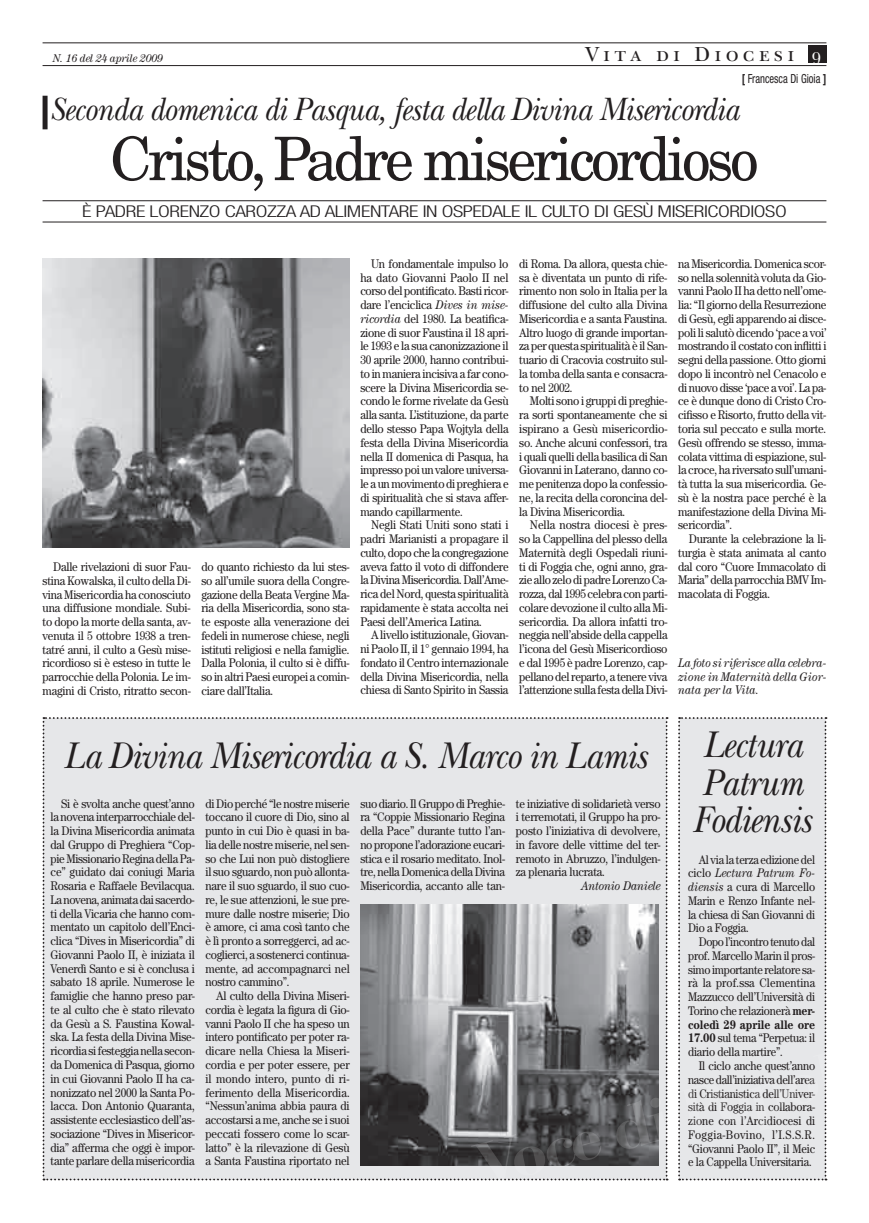
<style>
.page{position:relative;width:869px;height:1223px;background:#fff}
.page>*{position:absolute;margin:0;border:0;box-sizing:border-box;transform-origin:0 0}
.t1{font:60px "New Century Schlbk";letter-spacing:-.06em;color:#231f20;scale:.95 1}
.t2{font:italic 38.75px/37.5px "New Baskerville";letter-spacing:-.02em;color:#231f20;scale:.9 1}
.t3{font:italic 33.75px "New Baskerville";letter-spacing:-.02em;color:#231f20;scale:.9 1}
.t4{font:21.25px "New Baskerville SC";letter-spacing:.2em;color:#231f20}
.t5{font:17.5px "New Baskerville SC";color:#fff;scale:.95 1}
.t6{font:300 condensed 16.25px "Helvetica Neue";letter-spacing:-.02em;color:#231f20;scale:1.3 1}
.t7{font:12.5px/13.8px "Century";letter-spacing:-.02em;color:#231f20;text-align:justify;scale:.9 1}
.t8{font:12.5px/13.8px "Century";letter-spacing:-.02em;color:#231f20;text-align:justify;scale:.88 1}
.t9{font:italic 12.5px/13.8px "Century";letter-spacing:-.01em;color:#231f20;text-align:justify;scale:.9 1}
.t10{font:condensed 12.5px "Helvetica Neue";color:#231f20;scale:.85 1}
.t11{font:italic 11.25px "Century";letter-spacing:-.02em;color:#231f20;scale:.95 1}
.s1{font-weight:700}
.s2{font-style:italic}
</style>
<div class="page">
<hr style="left:43px;top:43px;width:783px;height:1px;background:#231f20">
<hr style="left:43px;top:65px;width:783px;height:1px;background:#231f20">
<div style="left:807px;top:46px;width:18px;height:17px;background:#231f20"></div>
<hr style="left:43px;top:200px;width:783px;height:1px;background:#231f20">
<hr style="left:43px;top:222px;width:783px;height:1px;background:#231f20">
<div style="left:43px;top:717px;width:624px;height:463px;background:#e6e7e9"></div>
<div style="left:678px;top:717px;width:148px;height:333px;background:#e6e7e9"></div>
<div style="left:43px;top:96px;width:5px;height:33px;background:#231f20"></div>
<img style="left:43px;top:258px;width:306px;height:289px">
<img style="left:360px;top:905px;width:298px;height:260px">
<svg style="left:471px;top:1050px;width:357px;height:131px;background:#a7a7a9"></svg>
<h3 class="t4" style="left:585px;top:42px;width:210px">Vita di Diocesi</h3>
<h3 class="t3" style="left:50px;top:90px;width:766px">Seconda domenica di Pasqua, festa della Divina Misericordia</h3>
<p class="t11" style="left:53px;top:51px;width:118px">N. 16 del 24 aprile 2009</p>
<h3 class="t5" style="left:811px;top:44px;width:11px">9</h3>
<p class="t10" style="left:741px;top:72px;width:101px"><span class="s1">[</span> Francesca Di Gioia <span class="s1">]</span></p>
<h1 class="t1" style="left:110px;top:122px;width:683px">Cristo, Padre misericordioso</h1>
<h3 class="t6" style="left:82px;top:202px;width:543px">È PADRE LORENZO CAROZZA AD ALIMENTARE IN OSPEDALE IL CULTO DI GESÙ MISERICORDIOSO</h3>
<p class="t7" style="left:43px;top:559px;width:166px;text-indent:11px">Dalle rivelazioni di suor Fau&shy;stina Kowalska, il culto della Di&shy;vina Misericordia ha conosciuto una diffusione mondiale. Subi&shy;to dopo la morte della santa, av&shy;venuta il 5 ottobre 1938 a tren&shy;tatré anni, il culto a Gesù mise&shy;ricordioso si è esteso in tutte le parrocchie della Polonia. Le im&shy;magini di Cristo, ritratto secon-</p>
<p class="t7" style="left:201px;top:559px;width:166px">do quanto richiesto da lui stes&shy;so all’umile suora della Congre&shy;gazione della Beata Vergine Ma&shy;ria della Misericordia, sono sta&shy;te esposte alla venerazione dei fedeli in numerose chiese, negli istituti religiosi e nella famiglie.<br>Dalla Polonia, il culto si è diffu&shy;so in altri Paesi europei a comin&shy;ciare dall’Italia.</p>
<p class="t7" style="left:360px;top:256px;width:166px;text-indent:11px">Un fondamentale impulso lo ha dato Giovanni Paolo II nel corso del pontificato. Basti ricor&shy;dare l’enciclica <span class="s2">Dives in mise&shy;ricordia</span> del 1980. La beatifica&shy;zione di suor Faustina il 18 apri&shy;le 1993 e la sua canonizzazione il 30 aprile 2000, hanno contribui&shy;to in maniera incisiva a far cono&shy;scere la Divina Misericordia se&shy;condo le forme rivelate da Gesù alla santa. L’istituzione, da parte dello stesso Papa Wojtyla della festa della Divina Misericordia nella II domenica di Pasqua, ha impresso poi un valore universa&shy;le a un movimento di preghiera e di spiritualità che si stava affer&shy;mando capillarmente.</p>
<p class="t7" style="left:360px;top:518px;width:166px;text-indent:11px">Negli Stati Uniti sono stati i padri Marianisti a propagare il culto, dopo che la congregazione aveva fatto il voto di diffondere la Divina Misericordia. Dall’Ame&shy;rica del Nord, questa spiritualità rapidamente è stata accolta nei Paesi dell’America Latina.</p>
<p class="t7" style="left:360px;top:628px;width:166px;text-indent:11px">A livello istituzionale, Giovan&shy;ni Paolo II, il 1° gennaio 1994, ha fondato il Centro internazionale della Divina Misericordia, nella chiesa di Santo Spirito in Sassia</p>
<p class="t7" style="left:519px;top:256px;width:166px">di Roma. Da allora, questa chie&shy;sa è diventata un punto di rife&shy;rimento non solo in Italia per la diffusione del culto alla Divina Misericordia e a santa Faustina.<br>Altro luogo di grande importan&shy;za per questa spiritualità è il San&shy;tuario di Cracovia costruito sul&shy;la tomba della santa e consacra&shy;to nel 2002.</p>
<p class="t7" style="left:519px;top:394px;width:166px;text-indent:11px">Molti sono i gruppi di preghie&shy;ra sorti spontaneamente che si ispirano a Gesù misericordio&shy;so. Anche alcuni confessori, tra i quali quelli della basilica di San Giovanni in Laterano, danno co&shy;me penitenza dopo la confessio&shy;ne, la recita della coroncina del&shy;la Divina Misericordia.</p>
<p class="t7" style="left:519px;top:518px;width:166px;text-indent:11px">Nella nostra diocesi è pres&shy;so la Cappellina del plesso della Maternità degli Ospedali riuni&shy;ti di Foggia che, ogni anno, gra&shy;zie allo zelo di padre Lorenzo Ca&shy;rozza, dal 1995 celebra con parti&shy;colare devozione il culto alla Mi&shy;sericordia. Da allora infatti tro&shy;neggia nell’abside della cappella l’icona del Gesù Misericordioso e dal 1995 è padre Lorenzo, cap&shy;pellano del reparto, a tenere viva l’attenzione sulla festa della Divi-</p>
<p class="t7" style="left:677px;top:256px;width:166px">na Misericordia. Domenica scor&shy;so nella solennità voluta da Gio&shy;vanni Paolo II ha detto nell’ome&shy;lia: “Il giorno della Resurrezione di Gesù, egli apparendo ai disce&shy;poli li salutò dicendo ‘pace a voi’ mostrando il costato con inflitti i segni della passione. Otto giorni dopo li incontrò nel Cenacolo e di nuovo disse ‘pace a voi’. La pa&shy;ce è dunque dono di Cristo Cro&shy;cifisso e Risorto, frutto della vit&shy;toria sul peccato e sulla morte.<br>Gesù offrendo se stesso, imma&shy;colata vittima di espiazione, sul&shy;la croce, ha riversato sull’umani&shy;tà tutta la sua misericordia. Ge&shy;sù è la nostra pace perché è la manifestazione della Divina Mi&shy;sericordia”.</p>
<p class="t7" style="left:677px;top:531px;width:166px;text-indent:11px">Durante la celebrazione la li&shy;turgia è stata animata al canto dal coro “Cuore Immacolato di Maria” della parrocchia BMV Im&shy;macolata di Foggia.</p>
<p class="t9" style="left:677px;top:655px;width:166px">La foto si riferisce alla celebra&shy;zione in Maternità della Gior&shy;nata per la Vita.</p>
<h2 class="t2" style="left:63px;top:737px;width:650px">La Divina Misericordia a S. Marco in Lamis</h2>
<h2 class="t2" style="left:693px;top:726px;width:132px">Lectura<br>Patrum<br>Fodiensis</h2>
<p class="t7" style="left:50px;top:796px;width:162px;text-indent:11px">Si è svolta anche quest’anno la novena interparrocchiale del&shy;la Divina Misericordia animata dal Gruppo di Preghiera “Cop&shy;pie Missionario Regina della Pa&shy;ce” guidato dai coniugi Maria Rosaria e Raffaele Bevilacqua.<br>La novena, animata dai sacerdo&shy;ti della Vicaria che hanno com&shy;mentato un capitolo dell’Enci&shy;clica “Dives in Misericordia” di Giovanni Paolo II, è iniziata il Venerdì Santo e si è conclusa i sabato 18 aprile. Numerose le famiglie che hanno preso par&shy;te al culto che è stato rilevato da Gesù a S. Faustina Kowal&shy;ska. La festa della Divina Mise&shy;ricordia si festeggia nella secon&shy;da Domenica di Pasqua, giorno in cui Giovanni Paolo II ha ca&shy;nonizzato nel 2000 la Santa Po&shy;lacca. Don Antonio Quaranta, assistente ecclesiastico dell’as&shy;sociazione “Dives in Misericor&shy;dia” afferma che oggi è impor&shy;tante parlare della misericordia</p>
<p class="t7" style="left:205px;top:796px;width:162px">di Dio perché “le nostre miserie toccano il cuore di Dio, sino al punto in cui Dio è quasi in ba&shy;lia delle nostre miserie, nel sen&shy;so che Lui non può distogliere il suo sguardo, non può allonta&shy;nare il suo sguardo, il suo cuo&shy;re, le sue attenzioni, le sue pre&shy;mure dalle nostre miserie; Dio è amore, ci ama così tanto che è lì pronto a sorreggerci, ad ac&shy;coglierci, a sostenerci continua&shy;mente, ad accompagnarci nel nostro cammino”.</p>
<p class="t7" style="left:360px;top:796px;width:162px">suo diario. Il Gruppo di Preghie&shy;ra “Coppie Missionario Regina della Pace” durante tutto l’an&shy;no propone l’adorazione eucari&shy;stica e il rosario meditato. Inol&shy;tre, nella Domenica della Divina Misericordia, accanto alle tan-</p>
<p class="t7" style="left:515px;top:796px;width:162px">te iniziative di solidarietà verso i terremotati, il Gruppo ha pro&shy;posto l’iniziativa di devolvere, in favore delle vittime del ter&shy;remoto in Abruzzo, l’indulgen&shy;za plenaria lucrata.</p>
<p class="t8" style="left:687px;top:852px;width:146px;text-indent:11px">Al via la terza edizione del ciclo <span class="s2">Lectura Patrum Fo&shy;diensis</span> a cura di Marcello Marin e Renzo Infante nel&shy;la chiesa di San Giovanni di Dio a Foggia.</p>
<p class="t8" style="left:687px;top:934px;width:146px;text-indent:11px">Dopo l’incontro tenuto dal prof. Marcello Marin il pros&shy;simo importante relatore sa&shy;rà la prof.ssa Clementina Mazzucco dell’Università di Torino che relazionerà <span class="s1">mer&shy;coledì 29 aprile alle ore 17.00</span> sul tema “Perpetua: il diario della martire”.</p>
<p class="t8" style="left:687px;top:1058px;width:146px;text-indent:11px">Il ciclo anche quest’anno nasce dall’iniziativa dell’area di Cristianistica dell’Univer&shy;sità di Foggia in collabora&shy;zione con l’Arcidiocesi di Foggia-Bovino, l’I.S.S.R. “Giovanni Paolo II”, il Meic e la Cappella Universitaria.</p>
<p class="t9" style="left:581px;top:879px;width:90px">Antonio Daniele</p>
<p class="t7" style="left:205px;top:988px;width:162px;text-indent:11px">Al culto della Divina Miseri&shy;cordia è legata la figura di Gio&shy;vanni Paolo II che ha speso un intero pontificato per poter ra&shy;dicare nella Chiesa la Miseri&shy;cordia e per poter essere, per il mondo intero, punto di ri&shy;ferimento della Misericordia. “Nessun’anima abbia paura di accostarsi a me, anche se i suoi peccati fossero come lo scar&shy;latto” è la rilevazione di Gesù a Santa Faustina riportato nel</p>
</div>
